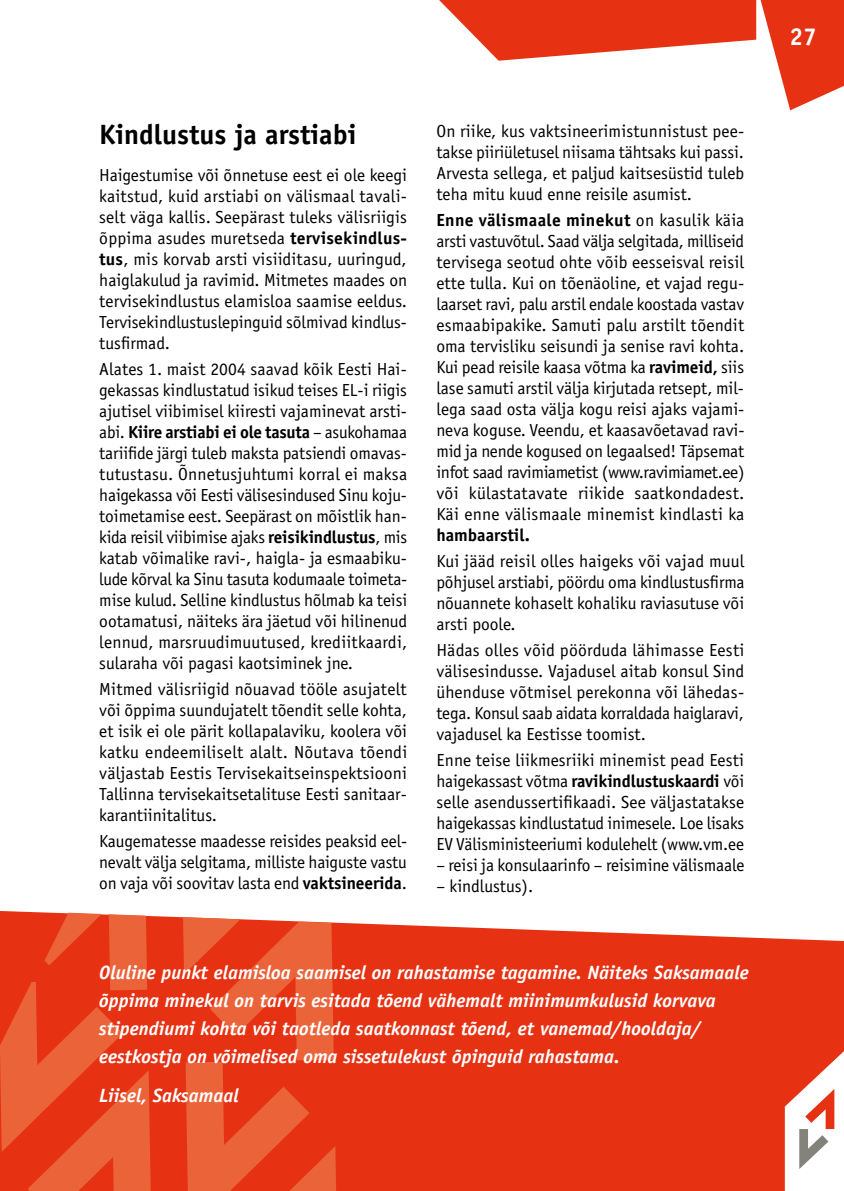
<style>
.page{position:relative;width:844px;height:1191px;background:#fff}
.page>*{position:absolute;margin:0;border:0;box-sizing:border-box;transform-origin:0 0}
.t1{font:700 28px "Officina Sans Std";color:#000}
.t2{font:700 24.5px "Officina Sans Std";color:#fff}
.t3{font:italic 700 19.25px/28px "Officina Sans Std";color:#fff}
.t4{font:17.5px/21px "Officina Sans Std";letter-spacing:-.005em;color:#000;text-align:justify}
.t5{font:700 17.5px "Officina Sans Std";color:#000}
.s1{font-weight:700}
</style>
<div class="page">
<svg style="left:0;top:911px;width:843px;height:280px;background:#e84226"></svg>
<svg style="left:0;top:912px;width:151px;height:279px;background:#e84925"></svg>
<svg style="left:183px;top:917px;width:153px;height:274px;background:#e84b27"></svg>
<svg style="left:439px;top:0;width:404px;height:110px"></svg>
<svg style="left:784px;top:1051px;width:59px;height:140px"></svg>
<h1 class="t1" style="left:99px;top:117px;width:259px">Kindlustus ja arstiabi</h1>
<p class="t4" style="left:99px;top:164px;width:309px">Haigestumise või õnnetuse eest ei ole keegi kaitstud, kuid arstiabi on välismaal tavali&shy;selt väga kallis. Seepärast tuleks välisriigis õppima asudes muretseda <span class="s1">tervisekindlus&shy;tus</span>, mis korvab arsti visiiditasu, uuringud, haiglakulud ja ravimid. Mitmetes maades on tervisekindlustus elamisloa saamise eeldus.<br>Tervisekindlustuslepinguid sõlmivad kindlus&shy;tusfirmad.</p>
<p class="t4" style="left:99px;top:358px;width:309px">Alates 1. maist 2004 saavad kõik Eesti Hai&shy;gekassas kindlustatud isikud teises EL-i riigis ajutisel viibimisel kiiresti vajaminevat arsti&shy;abi. <span class="s1">Kiire arstiabi ei ole tasuta</span> – asukohamaa tariifide järgi tuleb maksta patsiendi omavas&shy;tutustasu. Õnnetusjuhtumi korral ei maksa haigekassa või Eesti välisesindused Sinu koju&shy;toimetamise eest. Seepärast on mõistlik han&shy;kida reisil viibimise ajaks <span class="s1">reisikindlustus</span>, mis katab võimalike ravi-, haigla- ja esmaabiku&shy;lude kõrval ka Sinu tasuta kodumaale toimeta&shy;mise kulud. Selline kindlustus hõlmab ka teisi ootamatusi, näiteks ära jäetud või hilinenud lennud, marsruudimuutused, krediitkaardi, sularaha või pagasi kaotsiminek jne.</p>
<p class="t4" style="left:99px;top:678px;width:309px">Mitmed välisriigid nõuavad tööle asujatelt või õppima suundujatelt tõendit selle kohta, et isik ei ole pärit kollapalaviku, koolera või katku endeemiliselt alalt. Nõutava tõendi väljastab Eestis Tervisekaitseinspektsiooni Tallinna tervisekaitsetalituse Eesti sanitaar&shy;karantiinitalitus.</p>
<p class="t4" style="left:99px;top:830px;width:309px">Kaugematesse maadesse reisides peaksid eel&shy;nevalt välja selgitama, milliste haiguste vastu on vaja või soovitav lasta end <span class="s1">vaktsineerida</span>.</p>
<p class="t4" style="left:436px;top:120px;width:309px">On riike, kus vaktsineerimistunnistust pee&shy;takse piiriületusel niisama tähtsaks kui passi.<br>Arvesta sellega, et paljud kaitsesüstid tuleb teha mitu kuud enne reisile asumist.</p>
<p class="t4" style="left:436px;top:209px;width:309px"><span class="s1">Enne välismaale minekut</span> on kasulik käia arsti vastuvõtul. Saad välja selgitada, milliseid tervisega seotud ohte võib eesseisval reisil ette tulla. Kui on tõenäoline, et vajad regu&shy;laarset ravi, palu arstil endale koostada vastav esmaabipakike. Samuti palu arstilt tõendit oma tervisliku seisundi ja senise ravi kohta.<br>Kui pead reisile kaasa võtma ka <span class="s1">ravimeid,</span> siis lase samuti arstil välja kirjutada retsept, mil&shy;lega saad osta välja kogu reisi ajaks vajami&shy;neva koguse. Veendu, et kaasavõetavad ravi&shy;mid ja nende kogused on legaalsed! Täpsemat infot saad ravimiametist (www.ravimiamet.ee) või külastatavate riikide saatkondadest.<br>Käi enne välismaale minemist kindlasti ka</p>
<p class="t5" style="left:436px;top:524px;width:95px">hambaarstil.</p>
<p class="t4" style="left:436px;top:550px;width:309px">Kui jääd reisil olles haigeks või vajad muul põhjusel arstiabi, pöördu oma kindlustusfirma nõuannete kohaselt kohaliku raviasutuse või arsti poole.</p>
<p class="t4" style="left:436px;top:639px;width:309px">Hädas olles võid pöörduda lähimasse Eesti välisesindusse. Vajadusel aitab konsul Sind ühenduse võtmisel perekonna või lähedas&shy;tega. Konsul saab aidata korraldada haiglaravi, vajadusel ka Eestisse toomist.</p>
<p class="t4" style="left:436px;top:749px;width:309px">Enne teise liikmesriiki minemist pead Eesti haigekassast võtma <span class="s1">ravikindlustuskaardi</span> või selle asendussertifikaadi. See väljastatakse haigekassas kindlustatud inimesele. Loe lisaks EV Välisministeeriumi kodulehelt (www.vm.ee</p>
<p class="t4" style="left:436px;top:854px;width:309px">– reisi ja konsulaarinfo – reisimine välismaale</p>
<p class="t4" style="left:436px;top:875px;width:98px">– kindlustus).</p>
<p class="t3" style="left:99px;top:958px;width:650px">Oluline punkt elamisloa saamisel on rahastamise tagamine. Näiteks Saksamaale õppima minekul on tarvis esitada tõend vähemalt miinimumkulusid korvava stipendiumi kohta või taotleda saatkonnast tõend, et vanemad/hooldaja/ eestkostja on võimelised oma sissetulekust õpinguid rahastama.</p>
<p class="t3" style="left:99px;top:1081px;width:141px">Liisel, Saksamaal</p>
<h2 class="t2" style="left:789px;top:21px;width:29px">27</h2>
</div>
